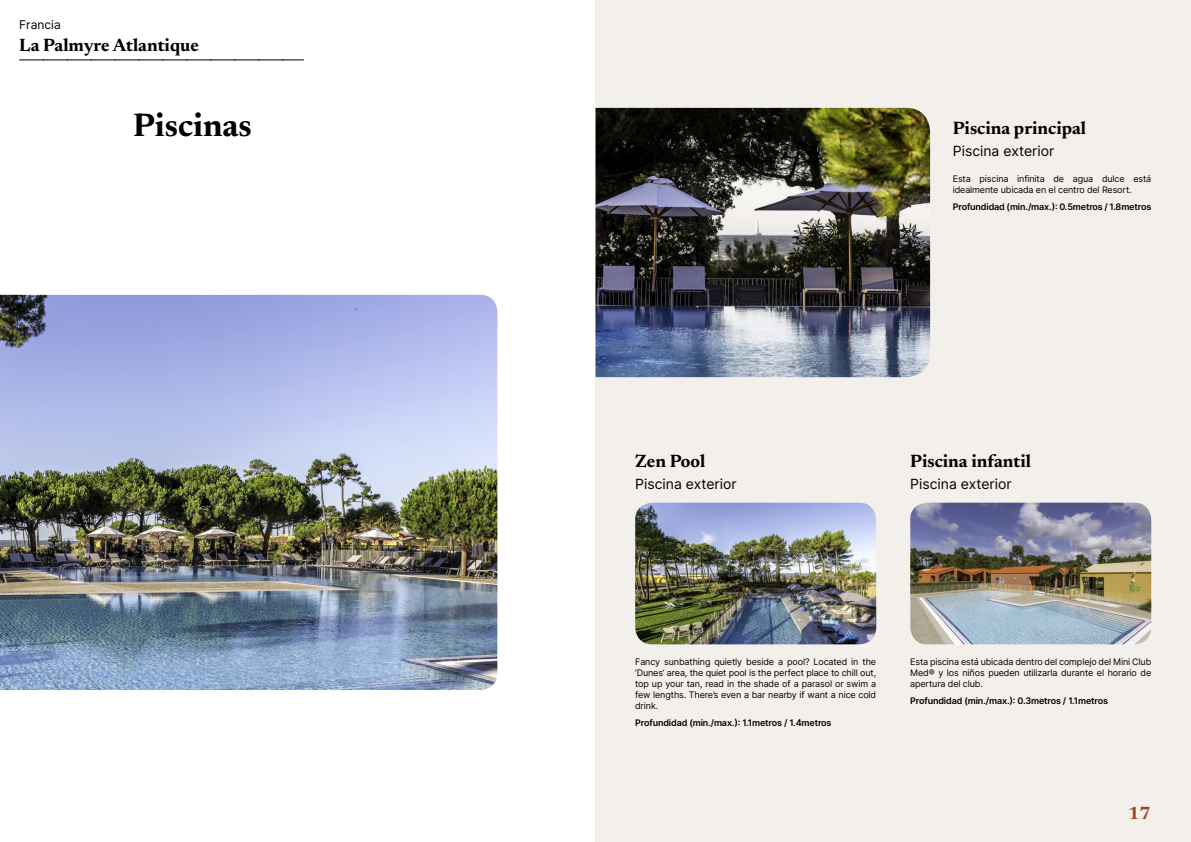
<style>
.page{position:relative;width:1191px;height:842px;background:#fff}
.page>*{position:absolute;margin:0;border:0;box-sizing:border-box;transform-origin:0 0}
.t1{font:700 33px "Newsreader 24 pt";color:#000}
.t2{font:700 18px "Newsreader 24 pt";color:#000}
.t3{font:700 18px "Newsreader 24 pt";color:#9d432c}
.t4{font:14px "Inter";color:#000}
.t5{font:12px "Inter";color:#000}
.t6{font:9px/11px "Inter";letter-spacing:-.015em;color:#000;text-align:justify}
.t7{font:600 9px "Inter";letter-spacing:-.015em;color:#000}
</style>
<div class="page">
<div style="left:595px;top:0;width:596px;height:842px;background:#f3f0ec"></div>
<img style="left:0;top:295px;width:497px;height:395px">
<img style="left:595px;top:108px;width:335px;height:269px">
<img style="left:635px;top:503px;width:241px;height:141px">
<img style="left:910px;top:503px;width:241px;height:141px">
<svg style="left:20px;top:60px;width:283px;height:1px"></svg>
<h3 class="t5" style="left:19px;top:15px;width:43px">Francia</h3>
<h2 class="t2" style="left:19px;top:32px;width:181px">La Palmyre Atlantique</h2>
<h1 class="t1" style="left:133px;top:101px;width:120px">Piscinas</h1>
<h2 class="t2" style="left:952px;top:115px;width:135px">Piscina principal</h2>
<h3 class="t4" style="left:952px;top:141px;width:103px">Piscina exterior</h3>
<p class="t6" style="left:952px;top:173px;width:200px">Esta piscina infinita de agua dulce está idealmente ubicada en el centro del Resort.</p>
<p class="t7" style="left:952px;top:201px;width:200px">Profundidad (min./max.): 0.5metros / 1.8metros</p>
<h2 class="t2" style="left:635px;top:448px;width:72px">Zen Pool</h2>
<h3 class="t4" style="left:635px;top:474px;width:103px">Piscina exterior</h3>
<h2 class="t2" style="left:910px;top:448px;width:122px">Piscina infantil</h2>
<h3 class="t4" style="left:910px;top:474px;width:103px">Piscina exterior</h3>
<p class="t6" style="left:635px;top:656px;width:242px">Fancy sunbathing quietly beside a pool? Located in the ’Dunes’ area, the quiet pool is the perfect place to chill out, top up your tan, read in the shade of a parasol or swim a few lengths. There’s even a bar nearby if want a nice cold drink.</p>
<p class="t7" style="left:635px;top:716px;width:198px">Profundidad (min./max.): 1.1metros / 1.4metros</p>
<p class="t6" style="left:910px;top:656px;width:242px">Esta piscina está ubicada dentro del complejo del Mini Club Med® y los niños pueden utilizarla durante el horario de apertura del club.</p>
<p class="t7" style="left:910px;top:694px;width:199px">Profundidad (min./max.): 0.3metros / 1.1metros</p>
<h2 class="t3" style="left:1128px;top:800px;width:24px">17</h2>
</div>
